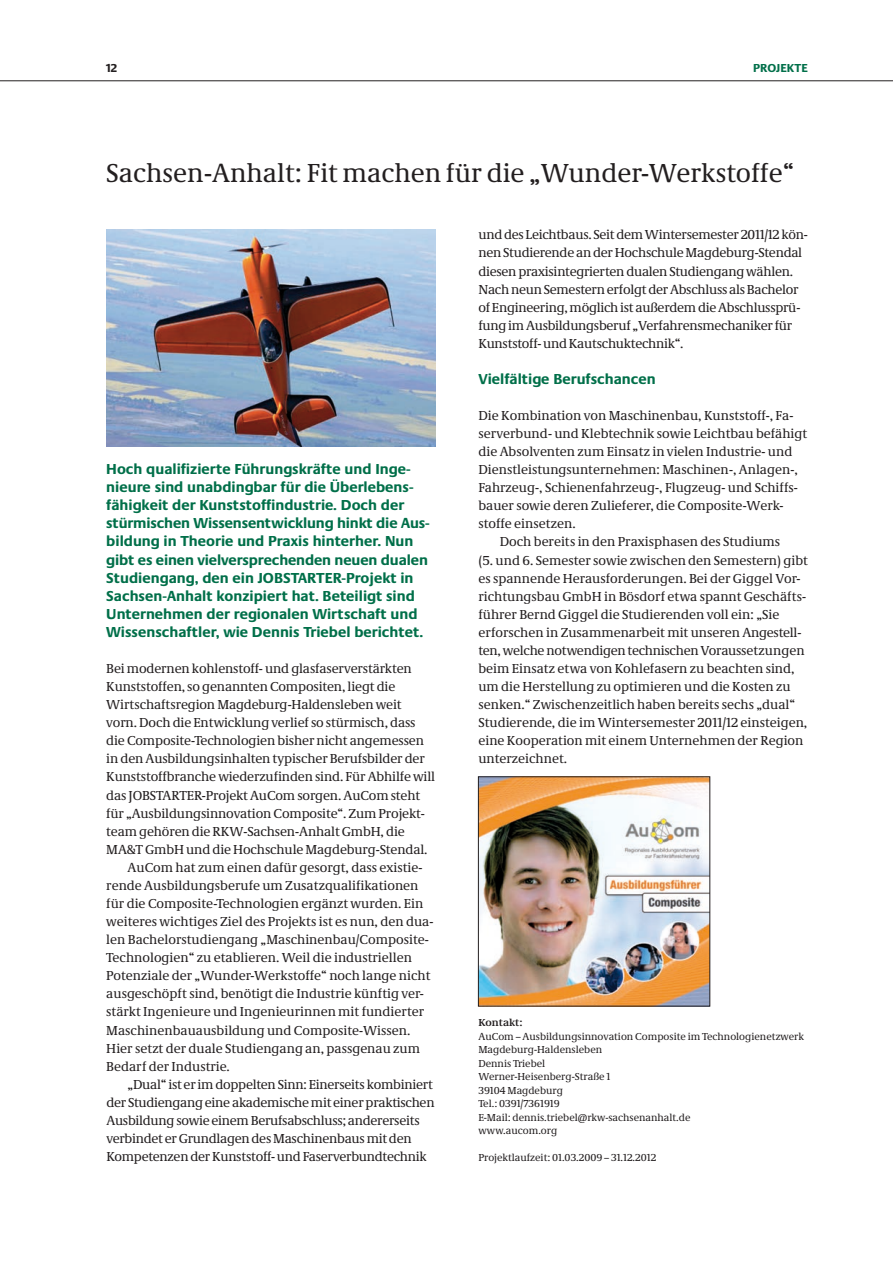
<style>
.page{position:relative;width:893px;height:1263px;background:#fff}
.page>*{position:absolute;margin:0;border:0;box-sizing:border-box;transform-origin:0 0}
.t1{font:27px "Neue Demos";color:#231f20}
.t2{font:700 15px/18.1px "Neue Praxis";color:#006f49}
.t3{font:13.5px/18.1px "Neue Demos";color:#231f20}
.t4{font:13.5px/18.1px "Neue Demos";letter-spacing:-.02em;color:#231f20}
.t5{font:700 12px "Neue Praxis";letter-spacing:.005em;color:#006f49}
.t6{font:700 12px "Neue Praxis";color:#231f20}
.t7{font:10.5px/13.5px "Neue Demos";color:#231f20}
.t8{font:700 10.5px "Neue Demos";color:#231f20}
</style>
<div class="page">
<hr style="left:0;top:80px;width:893px;height:1px;background:#231f20">
<img style="left:106px;top:230px;width:330px;height:216px">
<img style="left:480px;top:779px;width:228px;height:225px">
<p class="t6" style="left:106px;top:61px;width:13px">12</p>
<p class="t5" style="left:753px;top:61px;width:56px">PROJEkTE</p>
<h2 class="t1" style="left:106px;top:156px;width:689px">Sachsen-Anhalt: Fit machen für die „Wunder-Werkstoffe“</h2>
<p class="t2" style="left:106px;top:460px;width:325px">Hoch qualifizierte Führungskräfte und Inge&shy;nieure sind unabdingbar für die Überlebens&shy;fähigkeit der kunststoffindustrie. doch der stürmischen Wissensentwicklung hinkt die Aus&shy;bildung in Theorie und Praxis hinterher. Nun gibt es einen vielversprechenden neuen dualen Studiengang, den ein JOBSTARTER-Projekt in Sachsen-Anhalt konzipiert hat. Beteiligt sind unternehmen der regionalen Wirtschaft und Wissenschaftler, wie dennis Triebel berichtet.</p>
<p class="t3" style="left:106px;top:659px;width:330px">Bei modernen kohlenstoff- und glasfaserverstärkten Kunststoffen, so genannten Compositen, liegt die Wirtschaftsregion Magdeburg-Haldensleben weit vorn. Doch die Entwicklung verlief so stürmisch, dass die Composite-Technologien bisher nicht angemessen in den Ausbildungsinhalten typischer Berufsbilder der Kunststoffbranche wiederzufinden sind. Für Abhilfe will das JOBSTARTER-Projekt AuCom sorgen. AuCom steht für „Ausbildungsinnovation Composite“. Zum Projekt&shy;team gehören die RKW-Sachsen-Anhalt GmbH, die MA&amp;T GmbH und die Hochschule Magdeburg-Stendal.</p>
<p class="t3" style="left:106px;top:858px;width:329px;text-indent:21px">AuCom hat zum einen dafür gesorgt, dass existie&shy;rende Ausbildungsberufe um Zusatzqualifikationen für die Composite-Technologien ergänzt wurden. Ein weiteres wichtiges Ziel des Projekts ist es nun, den dua&shy;len Bachelorstudiengang „Maschinenbau/Composite-Technologien“ zu etablieren. Weil die industriellen Potenziale der „Wunder-Werkstoffe“ noch lange nicht ausgeschöpft sind, benötigt die Industrie künftig ver&shy;stärkt Ingenieure und Ingenieurinnen mit fundierter Maschinenbauausbildung und Composite-Wissen.<br>Hier setzt der duale Studiengang an, passgenau zum Bedarf der Industrie.</p>
<p class="t4" style="left:106px;top:1075px;width:330px;text-indent:21px">„Dual“ ist er im doppelten Sinn: Einerseits kombiniert der Studiengang eine akademische mit einer praktischen Ausbildung sowie einem Berufsabschluss; andererseits verbindet er Grundlagen des Maschinenbaus mit den Kompetenzen der Kunststoff- und Faserverbundtechnik</p>
<p class="t4" style="left:478px;top:226px;width:331px">und des Leichtbaus. Seit dem Wintersemester 2011/12 kön&shy;nen Studierende an der Hochschule Magdeburg-Stendal diesen praxisintegrierten dualen Studiengang wählen.<br>Nach neun Semestern erfolgt der Abschluss als Bachelor of Engineering, möglich ist außerdem die Abschlussprü&shy;fung im Ausbildungsberuf „Verfahrensmechaniker für Kunststoff- und Kautschuktechnik“.</p>
<h3 class="t2" style="left:478px;top:369px;width:179px">Vielfältige Berufschancen</h3>
<p class="t3" style="left:478px;top:406px;width:330px">Die Kombination von Maschinenbau, Kunststoff-, Fa&shy;serverbund- und Klebtechnik sowie Leichtbau befähigt die Absolventen zum Einsatz in vielen Industrie- und Dienstleistungsunternehmen: Maschinen-, Anlagen-, Fahrzeug-, Schienenfahrzeug-, Flugzeug- und Schiffs&shy;bauer sowie deren Zulieferer, die Composite-Werk&shy;stoffe einsetzen.</p>
<p class="t3" style="left:478px;top:533px;width:331px;text-indent:21px">Doch bereits in den Praxisphasen des Studiums<br>(5. und 6. Semester sowie zwischen den Semestern) gibt es spannende Herausforderungen. Bei der Giggel Vor&shy;richtungsbau GmbH in Bösdorf etwa spannt Geschäfts&shy;führer Bernd Giggel die Studierenden voll ein: „Sie erforschen in Zusammenarbeit mit unseren Angestell&shy;ten, welche notwendigen technischen Voraussetzungen beim Einsatz etwa von Kohlefasern zu beachten sind, um die Herstellung zu optimieren und die Kosten zu senken.“ Zwischenzeitlich haben bereits sechs „dual“ Studierende, die im Wintersemester 2011/12 einsteigen, eine Kooperation mit einem Unternehmen der Region unterzeichnet.</p>
<h4 class="t8" style="left:478px;top:1016px;width:46px">Kontakt:</h4>
<p class="t7" style="left:478px;top:1029px;width:327px">AuCom – Ausbildungsinnovation Composite im Technologienetzwerk<br>Magdeburg-Haldensleben<br>Dennis Triebel<br>Werner-Heisenberg-Straße 1<br>39104 Magdeburg<br>Tel.: 0391/7361919<br>E-Mail: dennis.triebel@rkw-sachsenanhalt.de</p>
<p class="t7" style="left:478px;top:1124px;width:80px">www.aucom.org</p>
<h5 class="t7" style="left:478px;top:1151px;width:179px">Projektlaufzeit: 01.03.2009 – 31.12.2012</h5>
</div>
